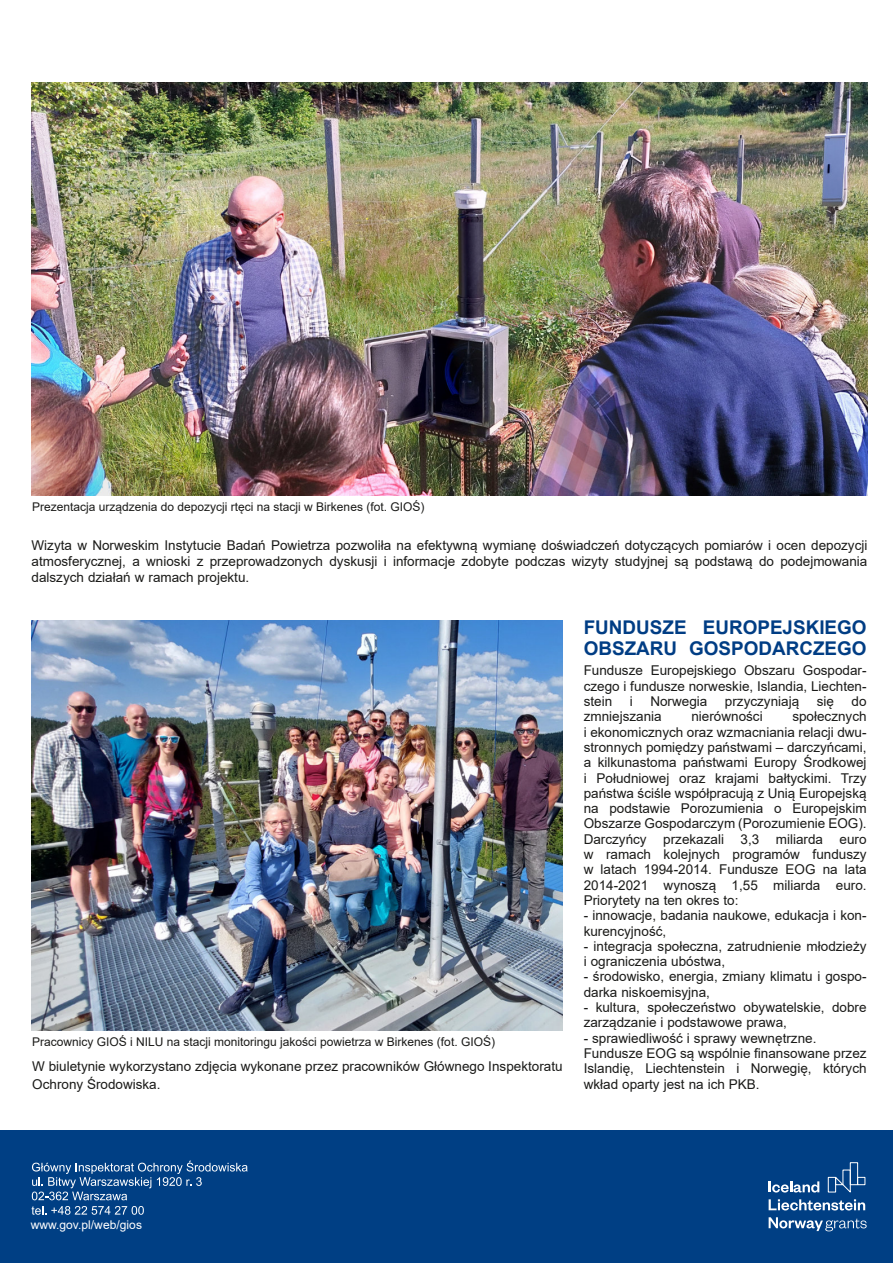
<style>
.page{position:relative;width:893px;height:1263px;background:#fff}
.page>*{position:absolute;margin:0;border:0;box-sizing:border-box;transform-origin:0 0}
.t1{font:700 18.9px/21px "Arial";color:#003d84}
.t2{font:13.5px/15.3px "Arial";color:#1a1a18}
.t3{font:12px "Arial";color:#1a1a18}
.t4{font:12px "Arial";letter-spacing:.005em;color:#fff}
</style>
<div class="page">
<img style="left:31px;top:83px;width:836px;height:412px">
<div style="left:0;top:1131px;width:893px;height:132px;background:#003f84"></div>
<svg style="left:32px;top:1160px;width:216px;height:40px"></svg>
<svg style="left:32px;top:1206px;width:112px;height:9px"></svg>
<div style="left:850px;top:1162px;width:8px;height:23px;border:1px solid #fff"></div>
<svg style="left:769px;top:1169px;width:96px;height:41px"></svg>
<svg style="left:769px;top:1217px;width:98px;height:14px"></svg>
<img style="left:31px;top:620px;width:532px;height:410px">
<p class="t3" style="left:32px;top:503px;width:394px">Prezentacja urządzenia do depozycji rtęci na stacji w Birkenes (fot. GIOŚ)</p>
<p class="t2" style="left:32px;top:539px;width:837px;line-height:16px;text-align:justify">Wizyta w Norweskim Instytucie Badań Powietrza pozwoliła na efektywną wymianę doświadczeń dotyczących pomiarów i ocen depozycji atmosferycznej, a wnioski z przeprowadzonych dyskusji i informacje zdobyte podczas wizyty studyjnej są podstawą do podejmowania dalszych działań w ramach projektu.</p>
<p class="t3" style="left:32px;top:1037px;width:464px">Pracownicy GIOŚ i NILU na stacji monitoringu jakości powietrza w Birkenes (fot. GIOŚ)</p>
<p class="t2" style="left:32px;top:1058px;width:532px;line-height:18px">W biuletynie wykorzystano zdjęcia wykonane przez pracowników Głównego Inspektoratu<br>Ochrony Środowiska.</p>
<h1 class="t1" style="left:584px;top:618px;width:284px">FUNDUSZE EUROPEJSKIEGO<br>OBSZARU GOSPODARCZEGO</h1>
<p class="t2" style="left:584px;top:664px;width:284px;text-align:justify">Fundusze Europejskiego Obszaru Gospodar&shy;czego i fundusze norweskie, Islandia, Liechten&shy;stein</p>
<p class="t2" style="left:630px;top:695px;width:4px">i</p>
<p class="t2" style="left:650px;top:695px;width:59px">Norwegia</p>
<p class="t2" style="left:725px;top:695px;width:76px">przyczyniają</p>
<p class="t2" style="left:817px;top:695px;width:19px">się</p>
<p class="t2" style="left:852px;top:695px;width:17px">do</p>
<p class="t2" style="left:584px;top:710px;width:80px">zmniejszania</p>
<p class="t2" style="left:691px;top:710px;width:73px">nierówności</p>
<p class="t2" style="left:584px;top:710px;width:284px;text-align:justify;text-indent:209px">społecznych i ekonomicznych oraz wzmacniania relacji dwu&shy;stronnych pomiędzy państwami – darczyńcami, a kilkunastoma państwami Europy Środkowej i Południowej oraz krajami bałtyckimi. Trzy państwa ściśle współpracują z Unią Europejską na podstawie Porozumienia o Europejskim Obszarze Gospodarczym (Porozumienie EOG).<br>Darczyńcy przekazali 3,3 miliarda euro w ramach kolejnych programów funduszy w latach 1994-2014. Fundusze EOG na lata 2014-2021 wynoszą 1,55 miliarda euro.<br>Priorytety na ten okres to:</p>
<p class="t2" style="left:584px;top:909px;width:284px">- innowacje, badania naukowe, edukacja i kon&shy;kurencyjność,</p>
<p class="t2" style="left:584px;top:940px;width:284px">- integracja społeczna, zatrudnienie młodzieży i ograniczenia ubóstwa,</p>
<p class="t2" style="left:584px;top:970px;width:284px">- środowisko, energia, zmiany klimatu i gospo&shy;darka niskoemisyjna,</p>
<p class="t2" style="left:584px;top:1001px;width:284px">- kultura, społeczeństwo obywatelskie, dobre zarządzanie i podstawowe prawa,</p>
<p class="t2" style="left:584px;top:1031px;width:284px">- sprawiedliwość i sprawy wewnętrzne.<br>Fundusze EOG są wspólnie finansowane przez Islandię, Liechtenstein i Norwegię, których wkład oparty jest na ich PKB.</p>
<p class="t4" style="left:31px;top:1220px;width:113px">www.gov.pl/web/gios</p>
</div>
